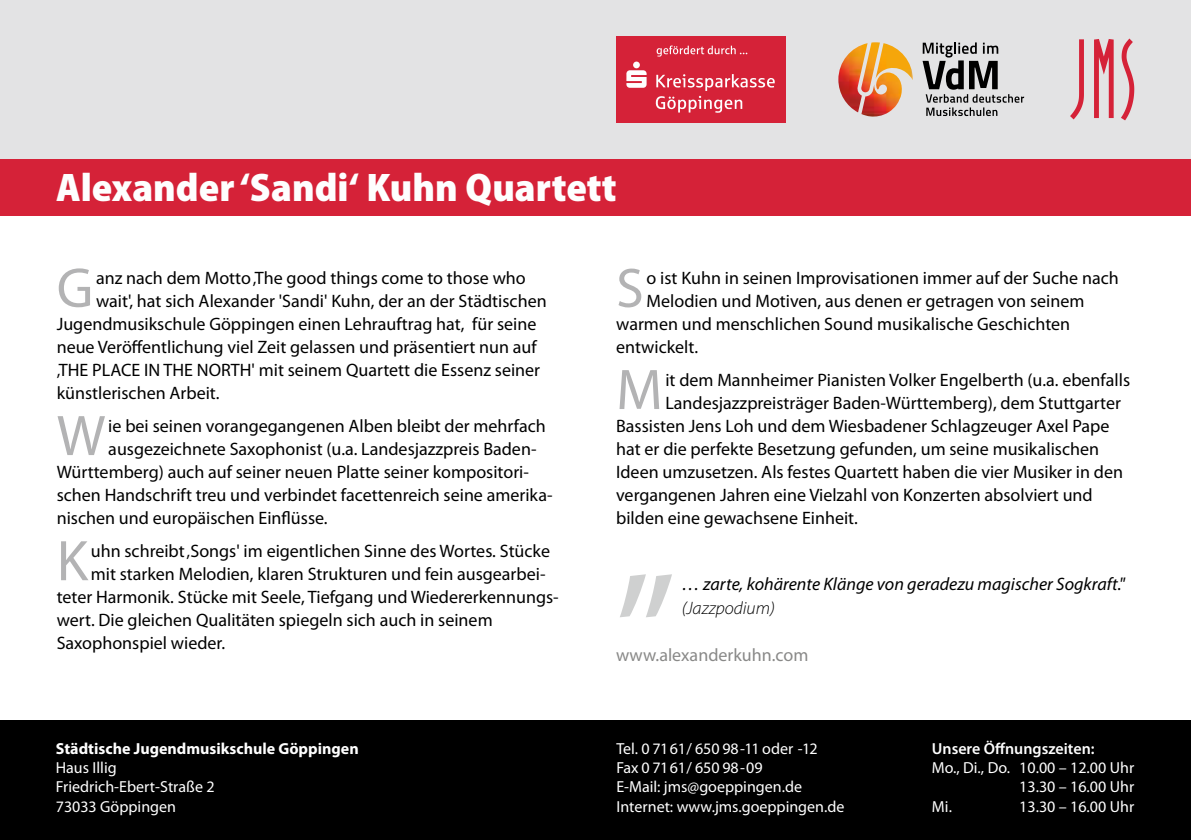
<style>
.page{position:relative;width:1191px;height:840px;background:#fff}
.page>*{position:absolute;margin:0;border:0;box-sizing:border-box;transform-origin:0 0}
.t1{font:176.4px "Myriad Pro";color:#cfd0d0}
.t2{font:57.6px "Myriad Pro";color:#b3b3b4}
.t3{font:56.4px "Myriad Pro";color:#b3b3b4}
.t4{font:56px "Myriad Pro";color:#b3b3b4}
.t5{font:900 semi-condensed 40px "Myriad Pro";color:#fefefe}
.t6{font:18px "Myriad Pro";color:#000}
.t7{font:italic 18px "Myriad Pro";color:#000}
.t8{font:18px "Myriad Pro";color:#898988}
.t9{font:italic 300 18px "Myriad Pro";color:#000}
.t10{font:16px/19.2px "Myriad Pro";color:#fefefe}
.t11{font:700 16px "Myriad Pro";color:#fefefe}
.t12{font:600 16px "Myriad Pro";color:#fefefe}
</style>
<div class="page">
<div style="left:0;top:720px;width:1191px;height:119px;background:#000"></div>
<div style="left:0;top:159px;width:1191px;height:56px;background:#d52238"></div>
<div style="left:0;top:0;width:1191px;height:159px;background:#e3e3e4"></div>
<svg style="left:1070px;top:38px;width:64px;height:82px"></svg>
<div style="left:616px;top:36px;width:169px;height:87px;background:#d52238"></div>
<svg style="left:626px;top:70px;width:20px;height:18px"></svg>
<div style="left:633px;top:62px;width:7px;height:6px;background:#fefefe;border-radius:50%"></div>
<svg style="left:655px;top:74px;width:119px;height:39px"></svg>
<svg style="left:656px;top:45px;width:91px;height:12px"></svg>
<img style="left:838px;top:42px;width:75px;height:75px">
<svg style="left:922px;top:42px;width:102px;height:74px"></svg>
<h3 class="t5" style="left:56px;top:171px;width:562px">Alexander ‘Sandi‘ Kuhn Quartett</h3>
<h3 class="t3" style="left:57px;top:264px;width:38px">G</h3>
<p class="t6" style="left:96px;top:270px;width:431px">anz nach dem Motto ‚The good things come to those who</p>
<p class="t6" style="left:96px;top:293px;width:452px">wait', hat sich Alexander 'Sandi' Kuhn, der an der Städtischen</p>
<p class="t6" style="left:57px;top:316px;width:481px">Jugendmusikschule Göppingen einen Lehrauftrag hat, für seine</p>
<p class="t6" style="left:57px;top:339px;width:481px">neue Veröffentlichung viel Zeit gelassen und präsentiert nun auf</p>
<p class="t6" style="left:57px;top:362px;width:485px">‚THE PLACE IN THE NORTH' mit seinem Quartett die Essenz seiner</p>
<p class="t6" style="left:57px;top:385px;width:164px">künstlerischen Arbeit.</p>
<h2 class="t2" style="left:57px;top:411px;width:50px">W</h2>
<p class="t6" style="left:108px;top:418px;width:439px">ie bei seinen vorangegangenen Alben bleibt der mehrfach</p>
<p class="t6" style="left:108px;top:441px;width:430px">ausgezeichnete Saxophonist (u.a. Landesjazzpreis Baden-</p>
<p class="t6" style="left:57px;top:464px;width:474px">Württemberg) auch auf seiner neuen Platte seiner kompositori-</p>
<p class="t6" style="left:57px;top:487px;width:497px">schen Handschrift treu und verbindet facettenreich seine amerika-</p>
<p class="t6" style="left:57px;top:510px;width:272px">nischen und europäischen Einflüsse.</p>
<h2 class="t2" style="left:57px;top:536px;width:33px">K</h2>
<p class="t6" style="left:91px;top:543px;width:461px">uhn schreibt ‚Songs' im eigentlichen Sinne des Wortes. Stücke</p>
<p class="t6" style="left:91px;top:566px;width:456px">mit starken Melodien, klaren Strukturen und fein ausgearbei-</p>
<p class="t6" style="left:57px;top:589px;width:503px">teter Harmonik. Stücke mit Seele, Tiefgang und Wiedererkennungs-</p>
<p class="t6" style="left:57px;top:612px;width:437px">wert. Die gleichen Qualitäten spiegeln sich auch in seinem</p>
<p class="t6" style="left:57px;top:635px;width:170px">Saxophonspiel wieder.</p>
<p class="t11" style="left:56px;top:741px;width:304px">Städtische Jugendmusikschule Göppingen</p>
<p class="t10" style="left:56px;top:759px;width:160px">Haus Illig<br>Friedrich-Ebert-Straße 2<br>73033 Göppingen</p>
<h3 class="t4" style="left:616px;top:265px;width:29px">S</h3>
<p class="t6" style="left:646px;top:270px;width:473px">o ist Kuhn in seinen Improvisationen immer auf der Suche nach</p>
<p class="t6" style="left:646px;top:293px;width:439px">Melodien und Motiven, aus denen er getragen von seinem</p>
<p class="t6" style="left:616px;top:316px;width:455px">warmen und menschlichen Sound musikalische Geschichten</p>
<p class="t6" style="left:616px;top:339px;width:83px">entwickelt.</p>
<h2 class="t2" style="left:616px;top:365px;width:48px">M</h2>
<p class="t6" style="left:665px;top:372px;width:466px">it dem Mannheimer Pianisten Volker Engelberth (u.a. ebenfalls</p>
<p class="t6" style="left:665px;top:395px;width:457px">Landesjazzpreisträger Baden-Württemberg), dem Stuttgarter</p>
<p class="t6" style="left:616px;top:418px;width:495px">Bassisten Jens Loh und dem Wiesbadener Schlagzeuger Axel Pape</p>
<p class="t6" style="left:616px;top:441px;width:484px">hat er die perfekte Besetzung gefunden, um seine musikalischen</p>
<p class="t6" style="left:616px;top:464px;width:508px">Ideen umzusetzen. Als festes Quartett haben die vier Musiker in den</p>
<p class="t6" style="left:616px;top:487px;width:478px">vergangenen Jahren eine Vielzahl von Konzerten absolviert und</p>
<p class="t6" style="left:616px;top:510px;width:243px">bilden eine gewachsene Einheit.</p>
<h1 class="t1" style="left:616px;top:464px;width:64px">„</h1>
<p class="t7" style="left:682px;top:576px;width:444px">… zarte, kohärente Klänge von geradezu magischer Sogkraft."</p>
<p class="t9" style="left:682px;top:600px;width:95px">(Jazzpodium)</p>
<p class="t8" style="left:616px;top:647px;width:194px">www.alexanderkuhn.com</p>
<p class="t10" style="left:616px;top:740px;width:230px">Tel. 0 71 61/ 650 98-11 oder -12<br>Fax 0 71 61/ 650 98-09<br>E-Mail: jms@goeppingen.de<br>Internet: www.jms.goeppingen.de</p>
<p class="t12" style="left:932px;top:741px;width:164px">Unsere Öffnungszeiten:</p>
<p class="t10" style="left:932px;top:759px;width:204px">Mo., Di., Do. 10.00 – 12.00 Uhr</p>
<p class="t10" style="left:1019px;top:778px;width:116px">13.30 – 16.00 Uhr</p>
<p class="t10" style="left:932px;top:797px;width:22px">Mi.</p>
<p class="t10" style="left:1019px;top:797px;width:116px">13.30 – 16.00 Uhr</p>
</div>
